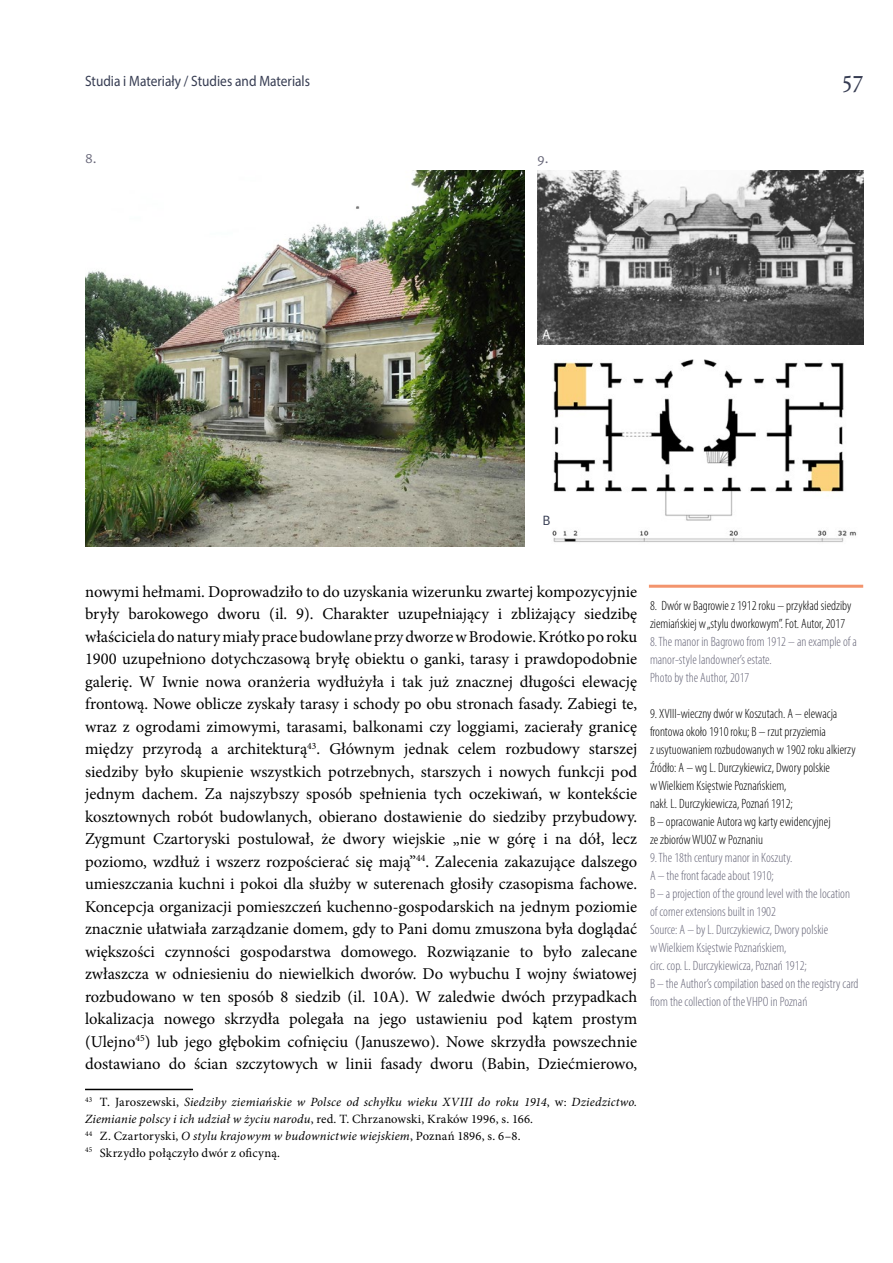
<style>
.page{position:relative;width:893px;height:1263px;background:#fff}
.page>*{position:absolute;margin:0;border:0;box-sizing:border-box;transform-origin:0 0}
.t1{font:27px "Minion Pro";color:#363c52;scale:.89 1}
.t2{font:16.5px/22.5px "Minion Pro";color:#000;text-align:justify}
.t3{font:15px "Myriad Pro";color:#363c52;scale:.89 1}
.t4{font:300 condensed 13.5px/18px "Myriad Pro";color:#686779}
.t5{font:300 condensed 13.5px/18px "Myriad Pro";color:#000}
.t6{font:13.5px "Meta Pro Norm";color:#686779}
.t7{font:13.5px "Meta Pro Norm";color:#fff}
.t8{font:13.5px "Meta Pro Norm";color:#363c52}
.t9{font:italic 12.6px/16.8px "Minion Pro";letter-spacing:.01em;color:#000}
.s1{font-style:normal}
</style>
<div class="page">
<hr style="left:85px;top:1089px;width:108px;height:1px;background:#000">
<img style="left:85px;top:170px;width:439px;height:376px">
<img style="left:537px;top:170px;width:326px;height:174px">
<img style="left:552px;top:359px;width:305px;height:184px">
<hr style="left:649px;top:585px;width:214px;height:3px;background:#f3946d">
<p class="t3" style="left:85px;top:72px;width:254px">Studia i Materiały / Studies and Materials</p>
<h1 class="t1" style="left:843px;top:61px;width:25px">57</h1>
<p class="t6" style="left:85px;top:149px;width:13px">8.</p>
<p class="t6" style="left:537px;top:149px;width:13px">9.</p>
<p class="t7" style="left:542px;top:324px;width:9px">A</p>
<p class="t8" style="left:542px;top:510px;width:10px">B</p>
<p class="t2" style="left:85px;top:580px;width:554px">nowymi hełmami. Doprowadziło to do uzyskania wizerunku zwartej kompozycyjnie bryły barokowego dworu (il. 9). Charakter uzupełniający i zbliżający siedzibę właściciela do natury miały prace budowlane przy dworze w Brodowie. Krótko po roku 1900 uzupełniono dotychczasową bryłę obiektu o ganki, tarasy i prawdopodobnie galerię. W Iwnie nowa oranżeria wydłużyła i tak już znacznej długości elewację frontową. Nowe oblicze zyskały tarasy i schody po obu stronach fasady. Zabiegi te, wraz z ogrodami zimowymi, tarasami, balkonami czy loggiami, zacierały granicę między przyrodą a architekturą<sup>43</sup>. Głównym jednak celem rozbudowy starszej siedziby było skupienie wszystkich potrzebnych, starszych i nowych funkcji pod jednym dachem. Za najszybszy sposób spełnienia tych oczekiwań, w kontekście kosztownych robót budowlanych, obierano dostawienie do siedziby przybudowy.<br>Zygmunt Czartoryski postulował, że dwory wiejskie „nie w górę i na dół, lecz poziomo, wzdłuż i wszerz rozpościerać się mają”<sup>44</sup>. Zalecenia zakazujące dalszego umieszczania kuchni i pokoi dla służby w suterenach głosiły czasopisma fachowe.<br>Koncepcja organizacji pomieszczeń kuchenno-gospodarskich na jednym poziomie znacznie ułatwiała zarządzanie domem, gdy to Pani domu zmuszona była doglądać większości czynności gospodarstwa domowego. Rozwiązanie to było zalecane zwłaszcza w odniesieniu do niewielkich dworów. Do wybuchu I wojny światowej rozbudowano w ten sposób 8 siedzib (il. 10A). W zaledwie dwóch przypadkach lokalizacja nowego skrzydła polegała na jego ustawieniu pod kątem prostym (Ulejno<sup>45</sup>) lub jego głębokim cofnięciu (Januszewo). Nowe skrzydła powszechnie dostawiano do ścian szczytowych w linii fasady dworu (Babin, Dziećmierowo,</p>
<p class="t9" style="left:85px;top:1094px;width:554px"><sup>43</sup> <span class="s1">T. Jaroszewski,</span> Siedziby ziemiańskie w Polsce od schyłku wieku XVIII do roku 1914<span class="s1">, w:</span> Dziedzictwo.<br>Ziemianie polscy i ich udział w życiu narodu<span class="s1">, red. T. Chrzanowski, Kraków 1996, s. 166.<br></span><sup>44</sup> <span class="s1">Z. Czartoryski,</span> O stylu krajowym w budownictwie wiejskiem<span class="s1">, Poznań 1896, s. 6–8.<br></span><sup>45</sup> <span class="s1">Skrzydło połączyło dwór z oficyną.</span></p>
<p class="t5" style="left:650px;top:597px;width:203px">8. Dwór w Bagrowie z 1912 roku – przykład siedziby ziemiańskiej w „stylu dworkowym”. Fot. Autor, 2017</p>
<p class="t4" style="left:650px;top:633px;width:209px">8. The manor in Bagrowo from 1912 – an example of a manor-style landowner’s estate.<br>Photo by the Author, 2017</p>
<p class="t5" style="left:650px;top:705px;width:207px">9. XVIII-wieczny dwór w Koszutach. A – elewacja frontowa około 1910 roku; B – rzut przyziemia<br>z usytuowaniem rozbudowanych w 1902 roku alkierzy Źródło: A – wg L. Durczykiewicz, Dwory polskie<br>w Wielkiem Księstwie Poznańskiem,<br>nakł. L. Durczykiewicza, Poznań 1912;<br>B – opracowanie Autora wg karty ewidencyjnej<br>ze zbiorów WUOZ w Poznaniu</p>
<p class="t4" style="left:650px;top:849px;width:210px">9. The 18th century manor in Koszuty.<br>A – the front facade about 1910;<br>B – a projection of the ground level with the location of corner extensions built in 1902<br>Source: A – by L. Durczykiewicz, Dwory polskie<br>w Wielkiem Księstwie Poznańskiem,<br>circ. cop. L. Durczykiewicza, Poznań 1912;<br>B – the Author’s compilation based on the registry card from the collection of the VHPO in Poznań</p>
</div>
